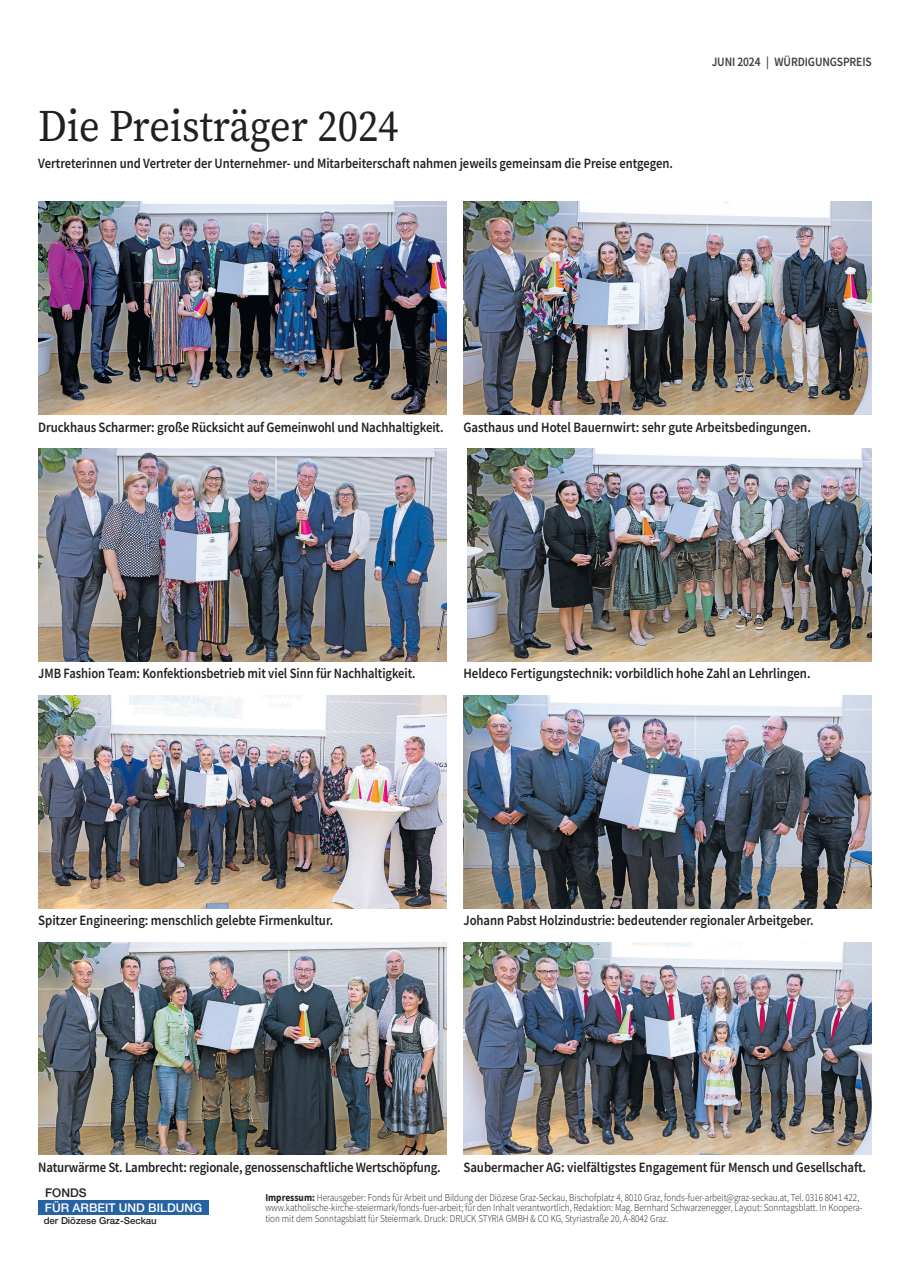
<style>
.page{position:relative;width:910px;height:1276px;background:#fff}
.page>*{position:absolute;margin:0;border:0;box-sizing:border-box;transform-origin:0 0}
.t1{font:45px "Source Serif Pro";color:#231f20;scale:.9 1}
.t2{font:600 14.25px "Source Sans Pro";letter-spacing:-.005em;color:#231f20;scale:.9 1}
.t3{font:600 14.25px "Source Sans Pro";letter-spacing:-.005em;color:#231f20;scale:.88 1}
.t4{font:600 14.25px "Source Sans Pro";letter-spacing:-.005em;color:#231f20;scale:.89 1}
.t5{font:600 12.75px "Source Sans Pro";letter-spacing:-.01em;color:#3e3e3f;scale:.9 1}
.t6{font:500 12px "Helvetica Neue LT";color:#fff}
.t7{font:500 12px "Helvetica Neue LT";color:#231f20}
.t8{font:300 10.5px/10.5px "Source Sans Pro";color:#231f20;scale:.87 1}
.t9{font:500 9.6px "Helvetica Neue LT";color:#231f20}
.s1{font-weight:700}
</style>
<div class="page">
<img style="left:38px;top:942px;width:408px;height:212px">
<img style="left:463px;top:942px;width:408px;height:212px">
<img style="left:38px;top:695px;width:408px;height:213px">
<img style="left:463px;top:695px;width:408px;height:213px">
<img style="left:38px;top:449px;width:408px;height:212px">
<img style="left:467px;top:449px;width:404px;height:212px">
<img style="left:38px;top:201px;width:408px;height:213px">
<div style="left:38px;top:1200px;width:171px;height:14px;background:#2762a2"></div>
<img style="left:463px;top:202px;width:408px;height:212px">
<h1 class="t1" style="left:38px;top:96px;width:402px">Die Preisträger 2024</h1>
<h2 class="t3" style="left:38px;top:154px;width:723px">Vertreterinnen und Vertreter der Unternehmer- und Mitarbeiterschaft nahmen jeweils gemeinsam die Preise entgegen.</h2>
<p class="t5" style="left:712px;top:53px;width:179px">JUNI 2024 | WÜRDIGUNGSPREIS</p>
<h2 class="t2" style="left:38px;top:417px;width:452px">Druckhaus Scharmer: große Rücksicht auf Gemeinwohl und Nachhaltigkeit.</h2>
<h2 class="t2" style="left:463px;top:417px;width:387px">Gasthaus und Hotel Bauernwirt: sehr gute Arbeitsbedingungen.</h2>
<h2 class="t3" style="left:38px;top:664px;width:430px">JMB Fashion Team: Konfektionsbetrieb mit viel Sinn für Nachhaltigkeit.</h2>
<h2 class="t2" style="left:463px;top:664px;width:387px">Heldeco Fertigungstechnik: vorbildlich hohe Zahl an Lehrlingen.</h2>
<h2 class="t2" style="left:38px;top:911px;width:329px">Spitzer Engineering: menschlich gelebte Firmenkultur.</h2>
<h2 class="t4" style="left:463px;top:911px;width:395px">Johann Pabst Holzindustrie: bedeutender regionaler Arbeitgeber.</h2>
<h2 class="t2" style="left:38px;top:1157px;width:449px">Naturwärme St. Lambrecht: regionale, genossenschaftliche Wertschöpfung.</h2>
<h2 class="t2" style="left:463px;top:1157px;width:449px">Saubermacher AG: vielfältigstes Engagement für Mensch und Gesellschaft.</h2>
<p class="t7" style="left:45px;top:1185px;width:43px">FONDS</p>
<p class="t6" style="left:45px;top:1200px;width:159px">FÜR ARBEIT UND BILDUNG</p>
<p class="t9" style="left:44px;top:1214px;width:115px">der Diözese Graz-Seckau</p>
<p class="t8" style="left:265px;top:1192px;width:688px"><span class="s1">Impressum:</span> Herausgeber: Fonds für Arbeit und Bildung der Diözese Graz-Seckau, Bischofplatz 4, 8010 Graz, fonds-fuer-arbeit@graz-seckau.at, Tel. 0316 8041 422, www.katholische-kirche-steiermark/fonds-fuer-arbeit; für den Inhalt verantwortlich, Redaktion: Mag. Bernhard Schwarzenegger, Layout: Sonntagsblatt. In Koopera&shy;tion mit dem Sonntagsblatt für Steiermark. Druck: DRUCK STYRIA GMBH &amp; CO KG, Styriastraße 20, A-8042 Graz.</p>
</div>
